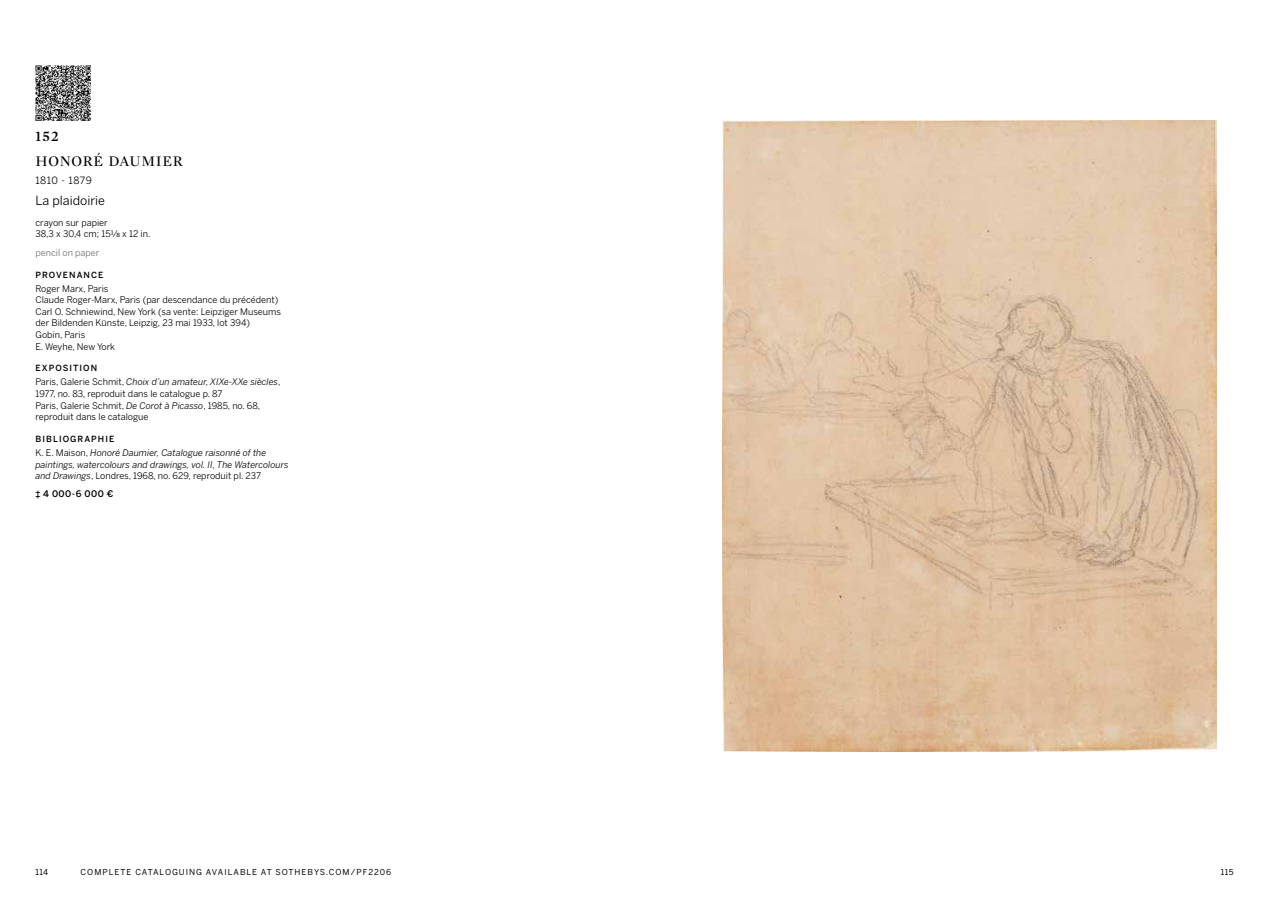
<style>
.page{position:relative;width:1269px;height:899px;background:#fff}
.page>*{position:absolute;margin:0;border:0;box-sizing:border-box;transform-origin:0 0}
.t1{font:15px "Mercury Display";letter-spacing:.05em;color:#000}
.t2{font:600 15px "Mercury Display";color:#000}
.t3{font:12.5px "Benton Sans";color:#000}
.t4{font:10px "Benton Sans";letter-spacing:.045em;color:#000}
.t5{font:9px/11.6px "Benton Sans";color:#000}
.t6{font:italic 9px/11.6px "Benton Sans";color:#000}
.t7{font:9px "Benton Sans";color:#706f6f}
.t8{font:500 9px "Benton Sans";letter-spacing:.05em;color:#000}
.t9{font:500 8.5px "Benton Sans";letter-spacing:.125em;color:#000}
.t10{font:8.12px "Benton Sans";letter-spacing:.125em;color:#000}
.s1{font-style:italic}
.s2{font-style:normal}
.s3{font-family:"Arial Unicode MS";font-weight:400}
</style>
<div class="page">
<img style="left:35px;top:65px;width:56px;height:55px">
<img style="left:722px;top:120px;width:494px;height:631px">
<h1 class="t2" style="left:35px;top:125px;width:25px">152</h1>
<h1 class="t1" style="left:35px;top:150px;width:149px">HONORÉ DAUMIER</h1>
<p class="t4" style="left:35px;top:175px;width:58px">1810 - 1879</p>
<h2 class="t3" style="left:35px;top:192px;width:71px">La plaidoirie</h2>
<p class="t5" style="left:35px;top:216px;width:117px">crayon sur papier<br>38,3 x 30,4 cm; 15⅛ x 12 in.</p>
<p class="t7" style="left:35px;top:247px;width:65px">pencil on paper</p>
<p class="t9" style="left:35px;top:269px;width:69px">PROVENANCE</p>
<p class="t5" style="left:35px;top:282px;width:247px">Roger Marx, Paris<br>Claude Roger-Marx, Paris (par descendance du précédent)<br>Carl O. Schniewind, New York (sa vente: Leipziger Museums der Bildenden Künste, Leipzig, 23 mai 1933, lot 394)<br>Gobin, Paris<br>E. Weyhe, New York</p>
<p class="t9" style="left:35px;top:363px;width:63px">EXPOSITION</p>
<p class="t5" style="left:35px;top:376px;width:246px">Paris, Galerie Schmit, <span class="s1">Choix d’un amateur, XIXe-XXe siècles</span>, 1977, no. 83, reproduit dans le catalogue p. 87<br>Paris, Galerie Schmit, <span class="s1">De Corot à Picasso</span>, 1985, no. 68, reproduit dans le catalogue</p>
<p class="t9" style="left:35px;top:433px;width:80px">BIBLIOGRAPHIE</p>
<p class="t6" style="left:35px;top:447px;width:255px"><span class="s2">K. E. Maison,</span> Honoré Daumier, Catalogue raisonné of the paintings, watercolours and drawings, vol. II, The Watercolours and Drawings<span class="s2">, Londres, 1968, no. 629, reproduit pl. 237</span></p>
<p class="t8" style="left:35px;top:488px;width:79px"><span class="s3">‡</span> 4 000-6 000 €</p>
<p class="t10" style="left:35px;top:867px;width:14px">114</p>
<p class="t10" style="left:81px;top:867px;width:312px">COMPLETE CATALOGUING AVAILABLE AT SOTHEBYS.COM/PF2206</p>
<p class="t10" style="left:1220px;top:867px;width:14px">115</p>
</div>
